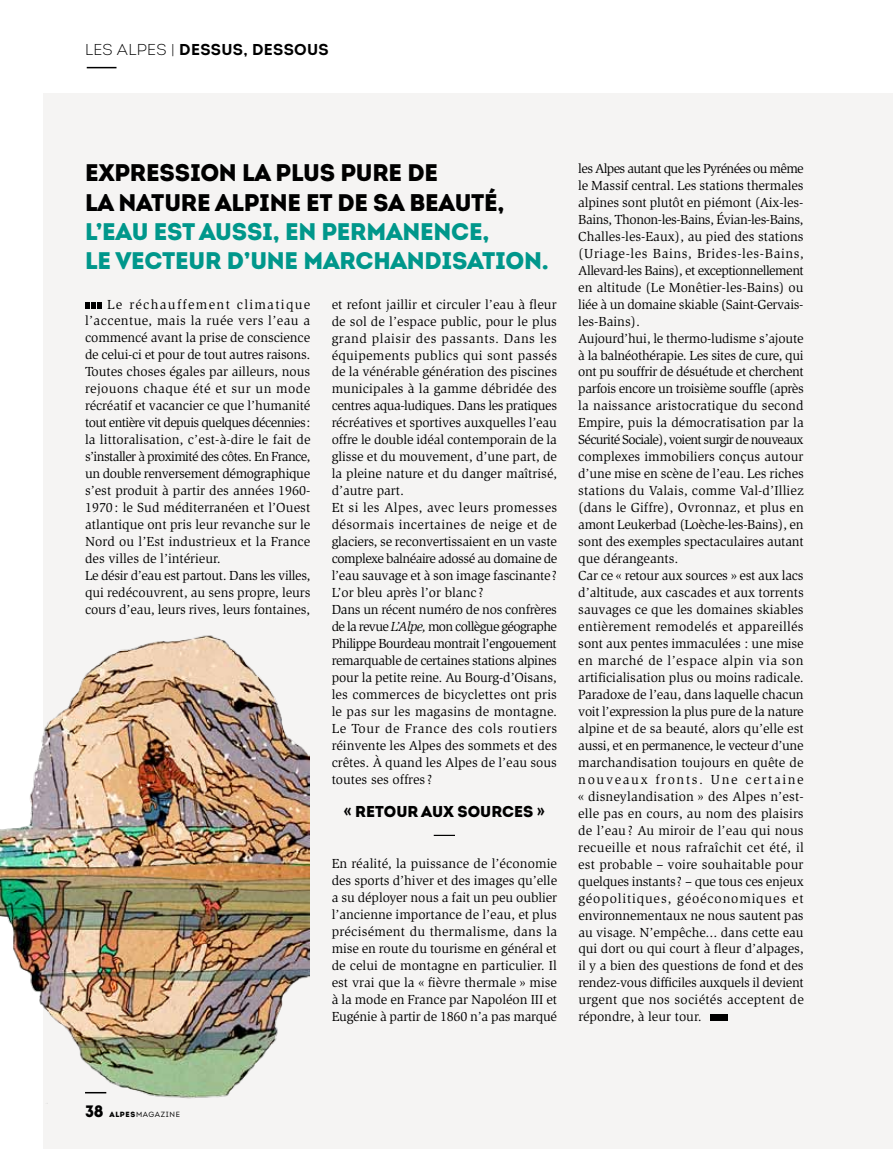
<style>
.page{position:relative;width:893px;height:1149px;background:#fff}
.page>*{position:absolute;margin:0;border:0;box-sizing:border-box;transform-origin:0 0}
.t1{font:24px/29.2px "Intro Black Alt";letter-spacing:-.01em;color:#00978b}
.t2{font:24px/29.2px "Intro Black Alt";letter-spacing:-.01em;color:#000}
.t3{font:700 15.75px "Intro";letter-spacing:.02em;color:#000}
.t4{font:900 15.75px "Intro";color:#000}
.t5{font:13.5px/17px "Slimbach Std";color:#000}
.t6{font:7.5px "Intro";letter-spacing:.085em;color:#000}
.s1{font-weight:300}
.s2{font-style:italic}
.s3{font-family:"Intro Black Alt";font-size:16.5px}
.s4{font-family:"Intro Black Alt"}
</style>
<div class="page">
<div style="left:44px;top:94px;width:849px;height:1054px;background:#f5f4f3"></div>
<hr style="left:87px;top:67px;width:30px;height:1px;background:#000">
<svg style="left:434px;top:834px;width:21px;height:1px"></svg>
<div style="left:710px;top:1014px;width:18px;height:6px;background:#000"></div>
<img style="left:0;top:546px;width:309px;height:557px">
<hr style="left:85px;top:1091px;width:21px;height:2px;background:#000">
<svg style="left:85px;top:302px;width:17px;height:6px"></svg>
<p class="t3" style="left:85px;top:40px;width:245px"><span class="s1">LES ALPES |</span> DESSUS, DESSOUS</p>
<h1 class="t2" style="left:85px;top:158px;width:421px">EXPRESSION LA PLUS PURE DE<br>LA NATURE ALPINE ET DE SA BEAUTÉ,</h1>
<h1 class="t1" style="left:85px;top:216px;width:465px">L’EAU EST AUSSI, EN PERMANENCE,<br>LE VECTEUR D’UNE MARCHANDISATION.</h1>
<p class="t5" style="left:85px;top:295px;width:227px;text-indent:22px">Le réchauffement climatique l’accentue, mais la ruée vers l’eau a commencé avant la prise de conscience de celui-ci et pour de tout autres raisons.<br>Toutes choses égales par ailleurs, nous rejouons chaque été et sur un mode récréatif et vacancier ce que l’humanité tout entière vit depuis quelques décennies: la littoralisation, c’est-à-dire le fait de s’installer à proximité des côtes. En France, un double renversement démographique s’est produit à partir des années 1960- 1970 : le Sud méditerranéen et l’Ouest atlantique ont pris leur revanche sur le Nord ou l’Est industrieux et la France des villes de l’intérieur.<br>Le désir d’eau est partout. Dans les villes, qui redécouvrent, au sens propre, leurs cours d’eau, leurs rives, leurs fontaines,</p>
<p class="t5" style="left:332px;top:295px;width:227px">et refont jaillir et circuler l’eau à fleur de sol de l’espace public, pour le plus grand plaisir des passants. Dans les équipements publics qui sont passés de la vénérable génération des piscines municipales à la gamme débridée des centres aqua-ludiques. Dans les pratiques récréatives et sportives auxquelles l’eau offre le double idéal contemporain de la glisse et du mouvement, d’une part, de la pleine nature et du danger maîtrisé, d’autre part.<br>Et si les Alpes, avec leurs promesses désormais incertaines de neige et de glaciers, se reconvertissaient en un vaste complexe balnéaire adossé au domaine de l’eau sauvage et à son image fascinante?<br>L’or bleu après l’or blanc ?<br>Dans un récent numéro de nos confrères de la revue <span class="s2">L’Alpe,</span> mon collègue géographe Philippe Bourdeau montrait l’engouement remarquable de certaines stations alpines pour la petite reine. Au Bourg-d’Oisans, les commerces de bicyclettes ont pris le pas sur les magasins de montagne.<br>Le Tour de France des cols routiers réinvente les Alpes des sommets et des crêtes. À quand les Alpes de l’eau sous toutes ses offres ?</p>
<p class="t4" style="left:344px;top:801px;width:203px">« RETOUR AUX SOURCES »</p>
<p class="t5" style="left:332px;top:855px;width:227px;text-align:justify">En réalité, la puissance de l’économie des sports d’hiver et des images qu’elle a su déployer nous a fait un peu oublier l’ancienne importance de l’eau, et plus précisément du thermalisme, dans la mise en route du tourisme en général et de celui de montagne en particulier. Il est vrai que la « fièvre thermale » mise à la mode en France par Napoléon III et Eugénie à partir de 1860 n’a pas marqué</p>
<p class="t5" style="left:578px;top:160px;width:227px">les Alpes autant que les Pyrénées ou même le Massif central. Les stations thermales alpines sont plutôt en piémont (Aix-les-Bains, Thonon-les-Bains, Évian-les-Bains, Challes-les-Eaux), au pied des stations (Uriage-les Bains, Brides-les-Bains, Allevard-les Bains), et exceptionnellement en altitude (Le Monêtier-les-Bains) ou liée à un domaine skiable (Saint-Gervais&shy;les-Bains).<br>Aujourd’hui, le thermo-ludisme s’ajoute à la balnéothérapie. Les sites de cure, qui ont pu souffrir de désuétude et cherchent parfois encore un troisième souffle (après la naissance aristocratique du second Empire, puis la démocratisation par la Sécurité Sociale), voient surgir de nouveaux complexes immobiliers conçus autour d’une mise en scène de l’eau. Les riches stations du Valais, comme Val-d’Illiez (dans le Giffre), Ovronnaz, et plus en amont Leukerbad (Loèche-les-Bains), en sont des exemples spectaculaires autant que dérangeants.<br>Car ce « retour aux sources » est aux lacs d’altitude, aux cascades et aux torrents sauvages ce que les domaines skiables entièrement remodelés et appareillés sont aux pentes immaculées : une mise en marché de l’espace alpin via son artificialisation plus ou moins radicale.<br>Paradoxe de l’eau, dans laquelle chacun voit l’expression la plus pure de la nature alpine et de sa beauté, alors qu’elle est aussi, et en permanence, le vecteur d’une marchandisation toujours en quête de nouveaux fronts. Une certaine « disneylandisation » des Alpes n’est&shy;elle pas en cours, au nom des plaisirs de l’eau ? Au miroir de l’eau qui nous recueille et nous rafraîchit cet été, il est probable – voire souhaitable pour quelques instants? – que tous ces enjeux géopolitiques, géoéconomiques et environnementaux ne nous sautent pas au visage. N’empêche... dans cette eau qui dort ou qui court à fleur d’alpages, il y a bien des questions de fond et des rendez-vous difficiles auxquels il devient urgent que nos sociétés acceptent de répondre, à leur tour.</p>
<p class="t6" style="left:85px;top:1109px;width:97px"><span class="s3">38</span> <span class="s4">ALPES</span>MAGAZIN E</p>
</div>
